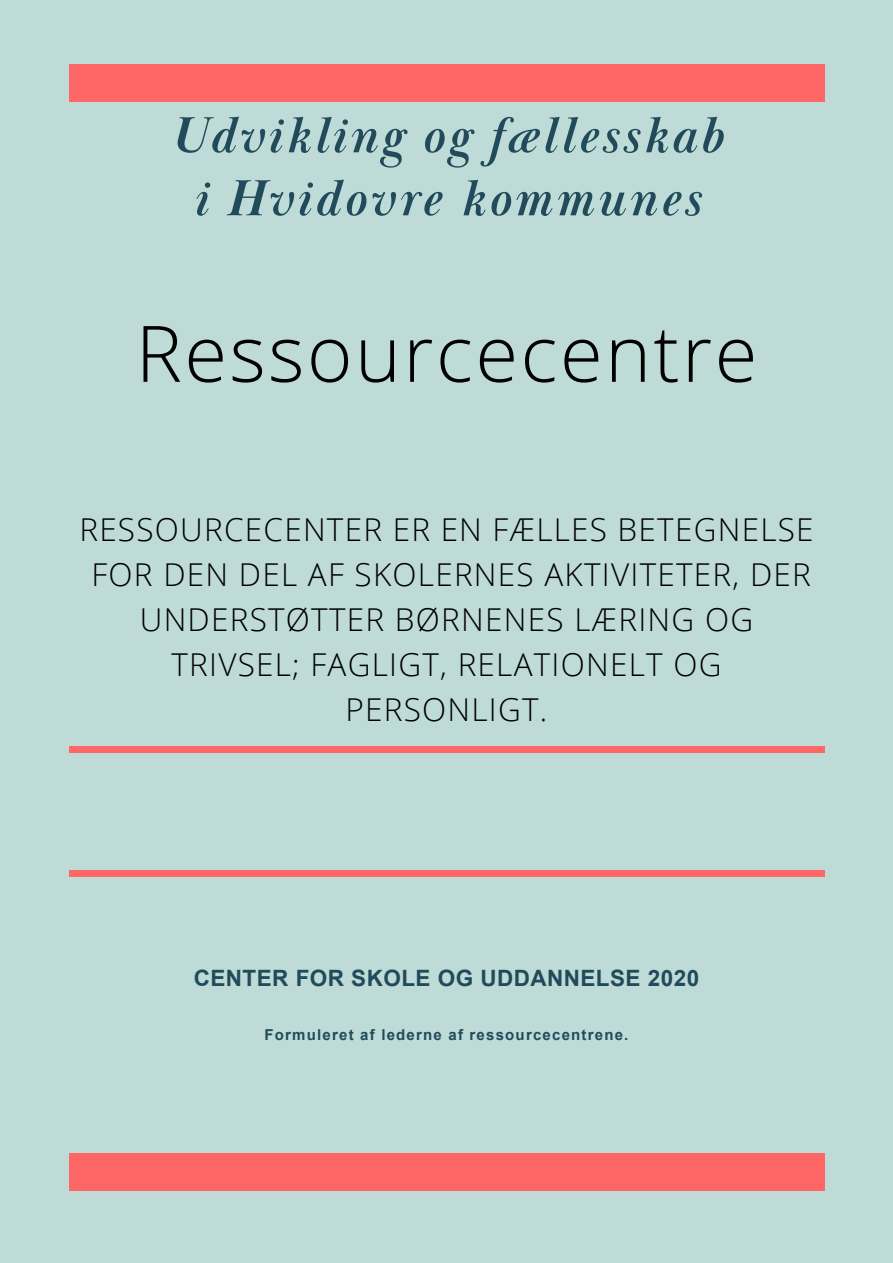
<style>
.page{position:relative;width:893px;height:1263px;background:#bedbd7}
.page>*{position:absolute;margin:0;border:0;box-sizing:border-box;transform-origin:0 0}
.t1{font:300 78px "Open Sans";letter-spacing:.03em;color:#000}
.t2{font:italic 700 52.5px/63px "Baskerville Display PT";letter-spacing:.06em;color:#214b5b;text-align:center}
.Brød_forside{font:300 31.5px/45px "Open Sans";letter-spacing:.04em;color:#000;text-align:center}
.Afsender{font:700 22.5px "Arial";letter-spacing:.02em;color:#214b5b}
.Afsender-2{font:700 15px "Arial";letter-spacing:.08em;color:#214b5b}
</style>
<div class="page">
<div style="left:69px;top:64px;width:755px;height:38px;background:#ff6767"></div>
<div style="left:69px;top:746px;width:755px;height:7px;background:#ff6767"></div>
<div style="left:69px;top:1153px;width:755px;height:38px;background:#ff6767"></div>
<div style="left:69px;top:871px;width:755px;height:6px;background:#ff6767"></div>
<h1 class="t2" style="left:171px;top:106px;width:553px">Udvikling og fællesskab i Hvidovre kommunes</h1>
<h1 class="t1" style="left:136px;top:300px;width:623px">Ressourcecentre</h1>
<p class="Brød_forside" style="left:79px;top:506px;width:736px">RESSOURCECENTER ER EN FÆLLES BETEGNELSE<br>FOR DEN DEL AF SKOLERNES AKTIVITETER, DER<br>UNDERSTØTTER BØRNENES LÆRING OG<br>TRIVSEL; FAGLIGT, RELATIONELT OG<br>PERSONLIGT.</p>
<p class="Afsender" style="left:194px;top:962px;width:507px">CENTER FOR SKOLE OG UDDANNELSE 2020</p>
<p class="Afsender-2" style="left:265px;top:1024px;width:365px">Formuleret af lederne af ressourcecentrene.</p>
</div>
